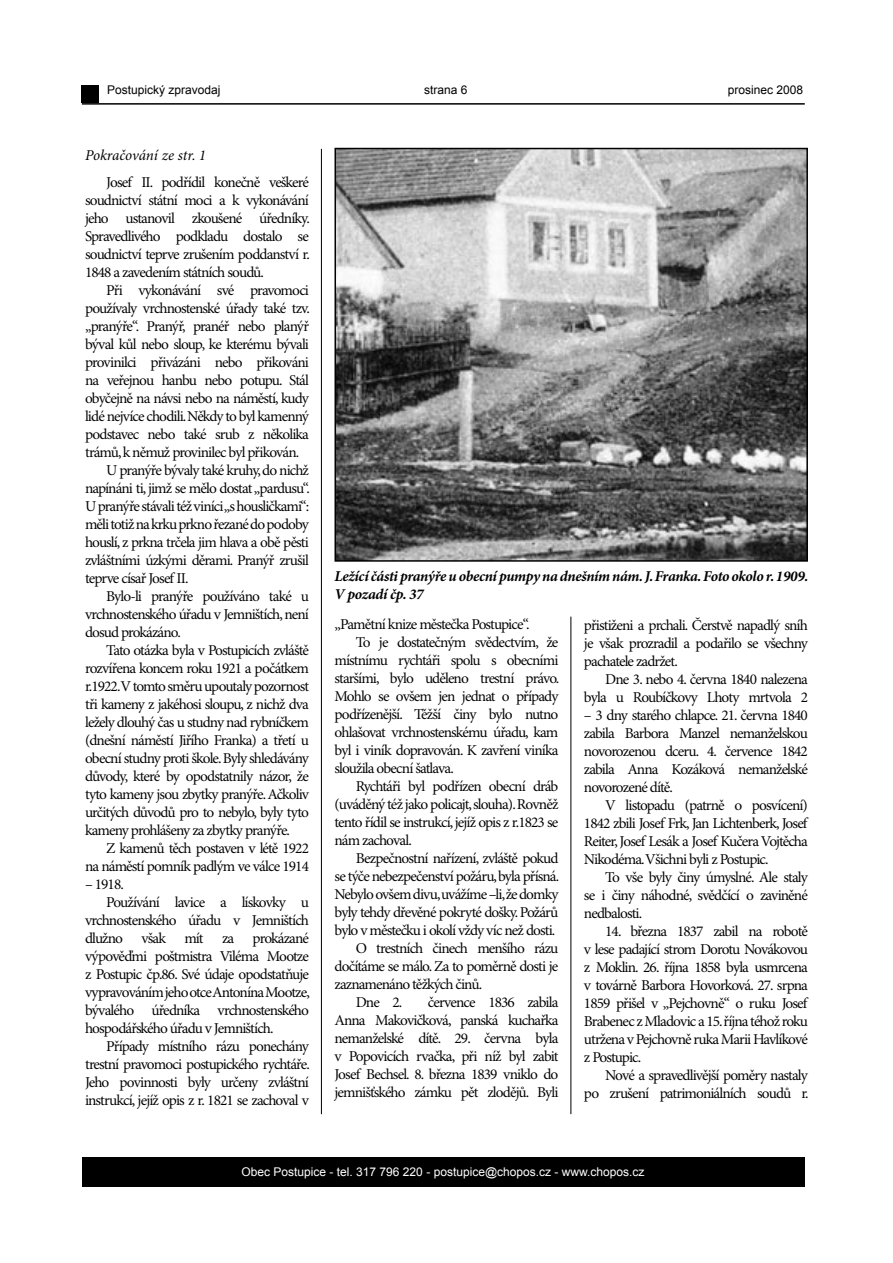
<style>
.page{position:relative;width:893px;height:1263px;background:#fff}
.page>*{position:absolute;margin:0;border:0;box-sizing:border-box;transform-origin:0 0}
.t1{font:15px/18px "Minion Pro";letter-spacing:-.06em;color:#000;text-align:justify}
.t2{font:italic 700 15px/18px "Minion Pro";letter-spacing:-.025em;color:#000}
.t3{font:italic 15px "Minion Pro";letter-spacing:-.01em;color:#000}
.t4{font:12px "Arial";color:#fff}
.t5{font:12px "Arial";color:#000}
</style>
<div class="page">
<div style="left:82px;top:1157px;width:722px;height:30px;background:#000"></div>
<div style="left:82px;top:85px;width:17px;height:18px;background:#000"></div>
<hr style="left:82px;top:103px;width:723px;height:2px;background:#000">
<hr style="left:570px;top:617px;width:1px;height:497px;background:#000">
<hr style="left:321px;top:149px;width:1px;height:965px;background:#000">
<img style="left:337px;top:151px;width:468px;height:408px">
<div style="left:334px;top:148px;width:474px;height:414px;border:2px solid #000"></div>
<p class="t5" style="left:107px;top:82px;width:115px">Postupický zpravodaj</p>
<p class="t5" style="left:424px;top:82px;width:45px">strana 6</p>
<p class="t5" style="left:728px;top:82px;width:77px">prosinec 2008</p>
<p class="t3" style="left:85px;top:146px;width:122px">Pokračování ze str. 1</p>
<p class="t1" style="left:85px;top:173px;width:226px;text-indent:21px">Josef II. podřídil konečně veškeré soudnictví státní moci a k vykonávání jeho ustanovil zkoušené úředníky.<br>Spravedlivého podkladu dostalo se soudnictví teprve zrušením poddanství r.<br>1848 a zavedením státních soudů.</p>
<p class="t1" style="left:106px;top:281px;width:204px">Při vykonávání své pravomoci</p>
<p class="t1" style="left:85px;top:299px;width:226px">používaly vrchnostenské úřady také tzv.</p>
<p class="t1" style="left:85px;top:317px;width:225px">„pranýře“. Pranýř, pranéř nebo planýř</p>
<p class="t1" style="left:85px;top:335px;width:225px">býval kůl nebo sloup, ke kterému bývali</p>
<p class="t1" style="left:85px;top:353px;width:225px">provinilci přivázáni nebo přikováni</p>
<p class="t1" style="left:85px;top:371px;width:225px">na veřejnou hanbu nebo potupu. Stál</p>
<p class="t1" style="left:85px;top:389px;width:225px">obyčejně na návsi nebo na náměstí, kudy</p>
<p class="t1" style="left:85px;top:407px;width:225px">lidé nejvíce chodili. Někdy to byl kamenný</p>
<p class="t1" style="left:85px;top:425px;width:225px">podstavec nebo také srub z několika</p>
<p class="t1" style="left:85px;top:443px;width:216px">trámů, k němuž provinilec byl přikován.</p>
<p class="t1" style="left:106px;top:461px;width:204px">U pranýře bývaly také kruhy, do nichž</p>
<p class="t1" style="left:85px;top:479px;width:226px">napínáni ti, jimž se mělo dostat „pardusu“.</p>
<p class="t1" style="left:85px;top:497px;width:226px">U pranýře stávali též viníci „s housličkami“:</p>
<p class="t1" style="left:85px;top:515px;width:225px">měli totiž na krku prkno řezané do podoby</p>
<p class="t1" style="left:85px;top:533px;width:225px">houslí, z prkna trčela jim hlava a obě pěsti</p>
<p class="t1" style="left:85px;top:551px;width:225px">zvláštními úzkými děrami. Pranýř zrušil</p>
<p class="t1" style="left:85px;top:569px;width:105px">teprve císař Josef II.</p>
<p class="t1" style="left:106px;top:587px;width:204px">Bylo-li pranýře používáno také u</p>
<p class="t1" style="left:85px;top:605px;width:225px">vrchnostenského úřadu v Jemništích, není</p>
<p class="t1" style="left:85px;top:623px;width:97px">dosud prokázáno.</p>
<p class="t1" style="left:106px;top:641px;width:204px">Tato otázka byla v Postupicích zvláště</p>
<p class="t1" style="left:85px;top:659px;width:225px">rozvířena koncem roku 1921 a počátkem</p>
<p class="t1" style="left:85px;top:677px;width:225px">r.1922.V tomto směru upoutaly pozornost</p>
<p class="t1" style="left:85px;top:695px;width:225px">tři kameny z jakéhosi sloupu, z nichž dva</p>
<p class="t1" style="left:85px;top:713px;width:225px">ležely dlouhý čas u studny nad rybníčkem</p>
<p class="t1" style="left:85px;top:731px;width:225px">(dnešní náměstí Jiřího Franka) a třetí u</p>
<p class="t1" style="left:85px;top:749px;width:225px">obecní studny proti škole. Byly shledávány</p>
<p class="t1" style="left:85px;top:767px;width:225px">důvody, které by opodstatnily názor, že</p>
<p class="t1" style="left:85px;top:785px;width:225px">tyto kameny jsou zbytky pranýře. Ačkoliv</p>
<p class="t1" style="left:85px;top:803px;width:225px">určitých důvodů pro to nebylo, byly tyto</p>
<p class="t1" style="left:85px;top:821px;width:206px">kameny prohlášeny za zbytky pranýře.</p>
<p class="t1" style="left:106px;top:839px;width:204px">Z kamenů těch postaven v létě 1922</p>
<p class="t1" style="left:85px;top:857px;width:225px">na náměstí pomník padlým ve válce 1914</p>
<p class="t1" style="left:85px;top:875px;width:40px">– 1918.</p>
<p class="t1" style="left:106px;top:893px;width:204px">Používání lavice a lískovky u</p>
<p class="t1" style="left:85px;top:911px;width:225px">vrchnostenského úřadu v Jemništích</p>
<p class="t1" style="left:85px;top:929px;width:225px">dlužno však mít za prokázané</p>
<p class="t1" style="left:85px;top:947px;width:225px">výpověďmi poštmistra Viléma Mootze</p>
<p class="t1" style="left:85px;top:965px;width:225px">z Postupic čp.86. Své údaje opodstatňuje</p>
<p class="t1" style="left:85px;top:983px;width:226px">vypravováním jeho otce Antonína Mootze,</p>
<p class="t1" style="left:85px;top:1001px;width:225px">bývalého úředníka vrchnostenského</p>
<p class="t1" style="left:85px;top:1019px;width:190px">hospodářského úřadu v Jemništích.</p>
<p class="t1" style="left:106px;top:1037px;width:204px">Případy místního rázu ponechány</p>
<p class="t1" style="left:85px;top:1055px;width:226px">trestní pravomoci postupického rychtáře.</p>
<p class="t1" style="left:85px;top:1073px;width:225px">Jeho povinnosti byly určeny zvláštní</p>
<p class="t1" style="left:85px;top:1091px;width:225px">instrukcí, jejíž opis z r. 1821 se zachoval v</p>
<p class="t2" style="left:334px;top:567px;width:475px">Ležící části pranýře u obecní pumpy na dnešním nám. J. Franka. Foto okolo r. 1909.<br>V pozadí čp. 37</p>
<p class="t1" style="left:334px;top:615px;width:197px">„Pamětní knize městečka Postupice“.</p>
<p class="t1" style="left:356px;top:633px;width:204px">To je dostatečným svědectvím, že</p>
<p class="t1" style="left:334px;top:651px;width:225px">místnímu rychtáři spolu s obecními</p>
<p class="t1" style="left:334px;top:669px;width:226px">staršími, bylo uděleno trestní právo.</p>
<p class="t1" style="left:334px;top:687px;width:225px">Mohlo se ovšem jen jednat o případy</p>
<p class="t1" style="left:334px;top:705px;width:225px">podřízenější. Těžší činy bylo nutno</p>
<p class="t1" style="left:334px;top:723px;width:225px">ohlašovat vrchnostenskému úřadu, kam</p>
<p class="t1" style="left:334px;top:741px;width:225px">byl i viník dopravován. K zavření viníka</p>
<p class="t1" style="left:334px;top:759px;width:121px">sloužila obecní šatlava.</p>
<p class="t1" style="left:356px;top:777px;width:204px">Rychtáři byl podřízen obecní dráb</p>
<p class="t1" style="left:334px;top:795px;width:225px">(uváděný též jako policajt, slouha). Rovněž</p>
<p class="t1" style="left:334px;top:813px;width:225px">tento řídil se instrukcí, jejíž opis z r.1823 se</p>
<p class="t1" style="left:334px;top:831px;width:79px">nám zachoval.</p>
<p class="t1" style="left:356px;top:849px;width:204px">Bezpečnostní nařízení, zvláště pokud</p>
<p class="t1" style="left:334px;top:867px;width:226px">se týče nebezpečenství požáru, byla přísná.</p>
<p class="t1" style="left:334px;top:885px;width:225px">Nebylo ovšem divu,uvážíme –li,že domky</p>
<p class="t1" style="left:334px;top:903px;width:225px">byly tehdy dřevěné pokryté došky. Požárů</p>
<p class="t1" style="left:334px;top:921px;width:222px">bylo v městečku i okolí vždy víc než dosti.</p>
<p class="t1" style="left:356px;top:939px;width:204px">O trestních činech menšího rázu</p>
<p class="t1" style="left:334px;top:957px;width:225px">dočítáme se málo. Za to poměrně dosti je</p>
<p class="t1" style="left:334px;top:975px;width:149px">zaznamenáno těžkých činů.</p>
<p class="t1" style="left:356px;top:993px;width:48px">Dne 2.</p>
<p class="t1" style="left:334px;top:993px;width:225px;text-indent:93px">července 1836 zabila Anna Makovičková, panská kuchařka nemanželské dítě. 29. června byla v Popovicích rvačka, při níž byl zabit Josef Bechsel. 8. března 1839 vniklo do jemnišťského zámku pět zlodějů. Byli</p>
<p class="t1" style="left:584px;top:617px;width:225px">přistiženi a prchali. Čerstvě napadlý sníh je však prozradil a podařilo se všechny pachatele zadržet.</p>
<p class="t1" style="left:584px;top:671px;width:225px;text-align:right">Dne 3. nebo 4. června 1840 nalezena byla u Roubíčkovy Lhoty mrtvola 2</p>
<p class="t1" style="left:584px;top:707px;width:225px">– 3 dny starého chlapce. 21. června 1840 zabila Barbora Manzel nemanželskou novorozenou dceru. 4. července 1842 zabila Anna Kozáková nemanželské novorozené dítě.</p>
<p class="t1" style="left:584px;top:797px;width:225px;text-indent:21px">V listopadu (patrně o posvícení)<br>1842 zbili Josef Frk, Jan Lichtenberk, Josef Reiter, Josef Lesák a Josef Kučera Vojtěcha Nikodéma.Všichni byli z Postupic.</p>
<p class="t1" style="left:584px;top:869px;width:225px;text-indent:21px">To vše byly činy úmyslné. Ale staly se i činy náhodné, svědčící o zaviněné nedbalosti.</p>
<p class="t1" style="left:584px;top:923px;width:225px;text-indent:21px">14. března 1837 zabil na robotě v lese padající strom Dorotu Novákovou z Moklin. 26. října 1858 byla usmrcena v továrně Barbora Hovorková. 27. srpna 1859 přišel v „Pejchovně“ o ruku Josef Brabenec z Mladovic a 15.října téhož roku utržena v Pejchovně ruka Marii Havlíkové z Postupic.</p>
<p class="t1" style="left:584px;top:1067px;width:226px;text-align:right">Nové a spravedlivější poměry nastaly<br>po zrušení patrimoniálních soudů r.</p>
<p class="t4" style="left:242px;top:1164px;width:405px">Obec Postupice - tel. 317 796 220 - postupice@chopos.cz - www.chopos.cz</p>
</div>
